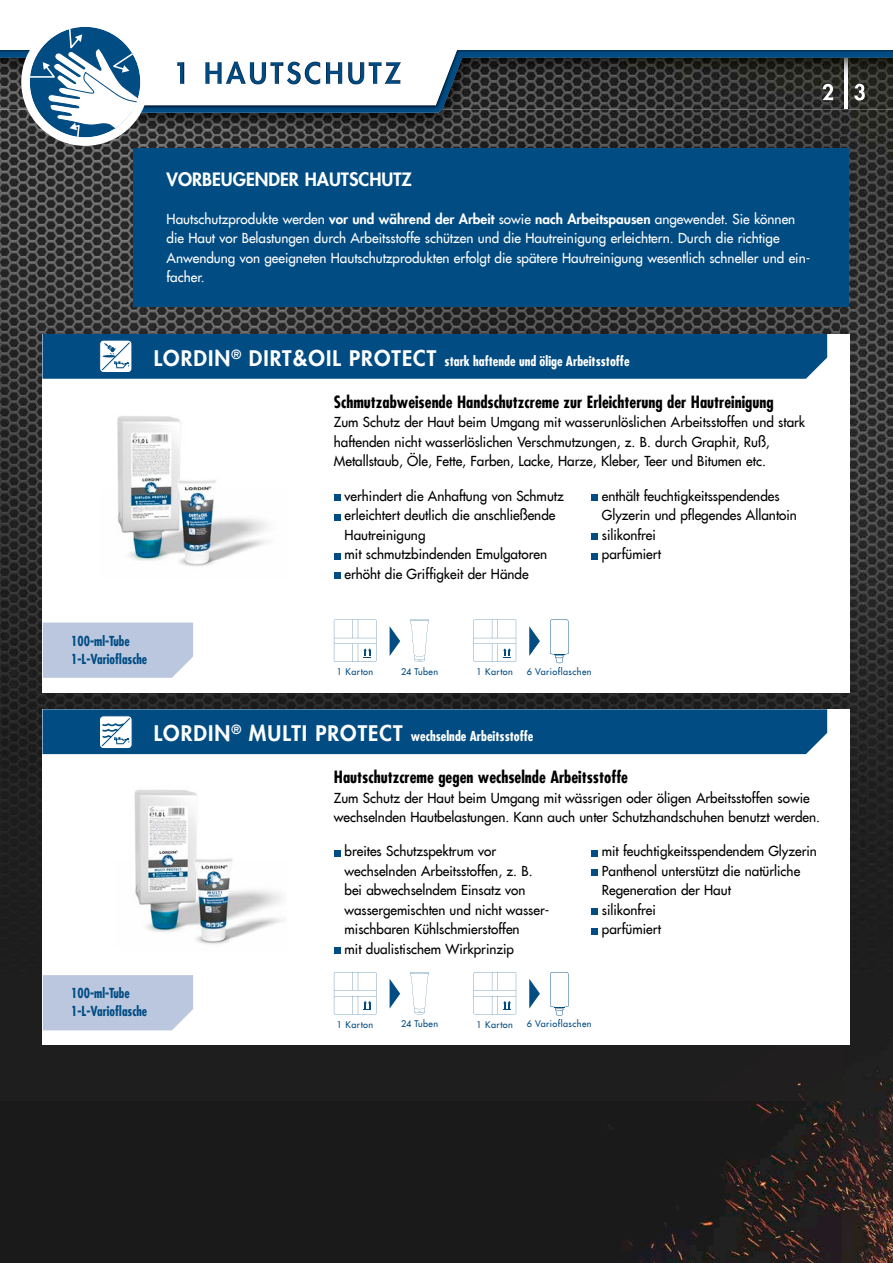
<style>
.page{position:relative;width:893px;height:1263px;background:#fff}
.page>*{position:absolute;margin:0;border:0;box-sizing:border-box;transform-origin:0 0}
.t1{font:800 18px "Futura LT";color:#fff}
.t2{font:700 condensed 16.5px "Futura LT";color:#000}
.t3{font:13.5px/19.5px "Futura LT";color:#000}
.t4{font:13.5px/19.5px "Futura LT";color:#fff}
.t5{font:700 condensed 13.5px "Futura LT";color:#fff}
.t6{font:700 condensed 13.5px/18px "Futura LT";color:#004c83;scale:.95 1}
.t7{font:9px "Futura LT";letter-spacing:.05em;color:#004c83}
.s1{font-weight:800}
.s2{font-weight:800;font-stretch:normal;font-size:21px}
</style>
<div class="page">
<img style="left:0;top:113px;width:893px;height:1150px">
<svg style="left:0;top:109px;width:893px;height:4px;background:#2a465a"></svg>
<img style="left:0;top:105px;width:893px;height:4px">
<svg style="left:0;top:50px;width:893px;height:55px"></svg>
<img style="left:177px;top:62px;width:224px;height:22px">
<div style="left:21px;top:18px;width:128px;height:128px;background:#fff;border-radius:50%"></div>
<svg style="left:30px;top:27px;width:110px;height:110px"></svg>
<div style="left:133px;top:148px;width:716px;height:159px;background:#004c83"></div>
<div style="left:43px;top:334px;width:807px;height:358px;background:#fff"></div>
<div style="left:43px;top:709px;width:807px;height:336px;background:#fff"></div>
<div style="left:334px;top:494px;width:6px;height:7px;background:#004c83"></div>
<svg style="left:334px;top:514px;width:6px;height:6px"></svg>
<svg style="left:334px;top:553px;width:6px;height:6px"></svg>
<div style="left:334px;top:572px;width:6px;height:7px;background:#004c83"></div>
<div style="left:591px;top:494px;width:7px;height:7px;background:#004c83"></div>
<div style="left:591px;top:533px;width:7px;height:7px;background:#004c83"></div>
<div style="left:591px;top:553px;width:7px;height:6px;background:#004c83"></div>
<svg style="left:334px;top:850px;width:6px;height:6px"></svg>
<div style="left:334px;top:947px;width:6px;height:7px;background:#004c83"></div>
<div style="left:591px;top:850px;width:7px;height:6px;background:#004c83"></div>
<div style="left:591px;top:869px;width:7px;height:7px;background:#004c83"></div>
<div style="left:591px;top:908px;width:7px;height:7px;background:#004c83"></div>
<div style="left:591px;top:928px;width:7px;height:6px;background:#004c83"></div>
<img style="left:117px;top:416px;width:150px;height:150px">
<img style="left:134px;top:790px;width:149px;height:155px">
<div style="left:43px;top:334px;width:784px;height:45px;background:#004c83"></div>
<div style="left:43px;top:622px;width:150px;height:56px;background:#bac7de"></div>
<div style="left:43px;top:975px;width:150px;height:55px;background:#bac7de"></div>
<svg style="left:474px;top:619px;width:42px;height:43px"></svg>
<svg style="left:474px;top:972px;width:42px;height:42px"></svg>
<svg style="left:529px;top:626px;width:11px;height:30px"></svg>
<svg style="left:529px;top:979px;width:11px;height:29px"></svg>
<svg style="left:334px;top:619px;width:42px;height:43px"></svg>
<svg style="left:390px;top:627px;width:10px;height:29px"></svg>
<svg style="left:410px;top:619px;width:19px;height:43px"></svg>
<svg style="left:334px;top:972px;width:42px;height:42px"></svg>
<svg style="left:390px;top:979px;width:10px;height:29px"></svg>
<svg style="left:410px;top:972px;width:19px;height:42px"></svg>
<svg style="left:550px;top:619px;width:18px;height:44px"></svg>
<svg style="left:550px;top:972px;width:18px;height:44px"></svg>
<div style="left:43px;top:709px;width:784px;height:45px;background:#004c83"></div>
<h1 class="t1" style="left:167px;top:168px;width:247px">VORBEUGENDER HAUTSCHUTZ</h1>
<p class="t4" style="left:167px;top:209px;width:645px">Hautschutzprodukte werden <span class="s1">vor und während der Arbeit</span> sowie <span class="s1">nach Arbeitspausen</span> angewendet. Sie können die Haut vor Belastungen durch Arbeitsstoffe schützen und die Hautreinigung erleichtern. Durch die richtige Anwendung von geeigneten Hautschutzprodukten erfolgt die spätere Hautreinigung wesentlich schneller und ein&shy;facher.</p>
<p class="t5" style="left:154px;top:352px;width:477px"><span class="s2">LORDIN</span><sup>®</sup> <span class="s2">DIRT&amp;OIL PROTECT</span> stark haftende und ölige Arbeitsstoffe</p>
<p class="t2" style="left:334px;top:391px;width:441px">Schmutzabweisende Handschutzcreme zur Erleichterung der Hautreinigung</p>
<p class="t3" style="left:334px;top:412px;width:473px">Zum Schutz der Haut beim Umgang mit wasserunlöslichen Arbeitsstoffen und stark haftenden nicht wasserlöslichen Verschmutzungen, z. B. durch Graphit, Ruß,<br>Metallstaub, Öle, Fette, Farben, Lacke, Harze, Kleber, Teer und Bitumen etc.</p>
<p class="t6" style="left:71px;top:632px;width:81px">100-ml-Tube<br>1-L-Varioflasche</p>
<p class="t3" style="left:345px;top:486px;width:221px">verhindert die Anhaftung von Schmutz erleichtert deutlich die anschließende<br>Hautreinigung<br>mit schmutzbindenden Emulgatoren erhöht die Griffigkeit der Hände</p>
<p class="t3" style="left:602px;top:486px;width:197px">enthält feuchtigkeitsspendendes<br>Glyzerin und pflegendes Allantoin silikonfrei<br>parfümiert</p>
<p class="t7" style="left:337px;top:666px;width:38px">1 Karton</p>
<p class="t7" style="left:401px;top:665px;width:39px">24 Tuben</p>
<p class="t7" style="left:477px;top:666px;width:38px">1 Karton</p>
<p class="t7" style="left:527px;top:665px;width:66px">6 Varioflaschen</p>
<p class="t5" style="left:154px;top:728px;width:381px"><span class="s2">LORDIN</span><sup>®</sup> <span class="s2">MULTI PROTECT</span> wechselnde Arbeitsstoffe</p>
<p class="t2" style="left:334px;top:767px;width:296px">Hautschutzcreme gegen wechselnde Arbeitsstoffe</p>
<p class="t3" style="left:334px;top:788px;width:488px">Zum Schutz der Haut beim Umgang mit wässrigen oder öligen Arbeitsstoffen sowie wechselnden Hautbelastungen. Kann auch unter Schutzhandschuhen benutzt werden.</p>
<p class="t6" style="left:71px;top:984px;width:81px">100-ml-Tube<br>1-L-Varioflasche</p>
<p class="t3" style="left:345px;top:841px;width:206px">breites Schutzspektrum vor wechselnden Arbeitsstoffen, z. B. bei abwechselndem Einsatz von wassergemischten und nicht wasser - mischbaren Kühlschmierstoffen<br>mit dualistischem Wirkprinzip</p>
<p class="t3" style="left:602px;top:841px;width:217px">mit feuchtigkeitsspendendem Glyzerin<br>Panthenol unterstützt die natürliche<br>Regeneration der Haut<br>silikonfrei<br>parfümiert</p>
<p class="t7" style="left:337px;top:1019px;width:38px">1 Karton</p>
<p class="t7" style="left:401px;top:1018px;width:39px">24 Tuben</p>
<p class="t7" style="left:477px;top:1019px;width:38px">1 Karton</p>
<p class="t7" style="left:527px;top:1018px;width:66px">6 Varioflaschen</p>
</div>
